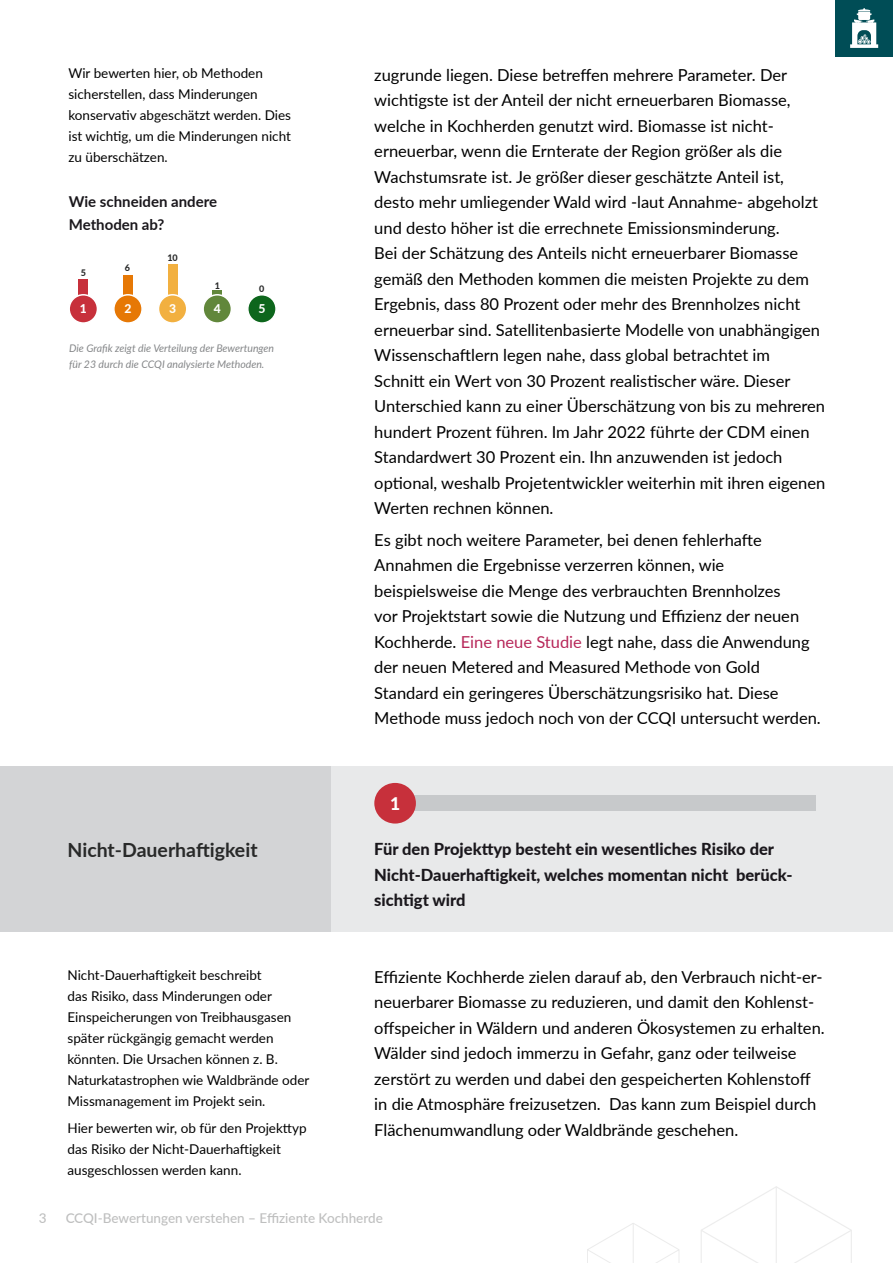
<style>
.page{position:relative;width:893px;height:1263px;background:#fff}
.page>*{position:absolute;margin:0;border:0;box-sizing:border-box;transform-origin:0 0}
.t1{font:700 19.5px "Lato";color:#282929}
.t2{font:800 17.4px "Lato";color:#fff}
.t3{font:16.5px/25.5px "Lato";color:#000}
.t4{font:800 16.5px/25.5px "Lato";color:#1a171c}
.t5{font:700 15px/22.5px "Lato";color:#1a171c}
.t6{font:13.5px/21px "Lato";color:#000}
.t7{font:500 13.5px "Lato";color:#9a9b9b}
.t8{font:800 12.15px "Lato";color:#fff}
.t9{font:italic 10.5px/16.5px "Lato";color:#848688}
.t10{font:800 9px "Lato";color:#282929}
.s1{color:#b72759}
</style>
<div class="page">
<svg style="left:701px;top:1186px;width:150px;height:77px"></svg>
<svg style="left:587px;top:1223px;width:92px;height:40px"></svg>
<div style="left:0;top:767px;width:893px;height:165px;background:#e8e9ea"></div>
<div style="left:0;top:767px;width:331px;height:165px;background:#d3d4d6"></div>
<div style="left:835px;top:0;width:58px;height:56px;background:#004d56"></div>
<div style="left:79px;top:279px;width:9px;height:18px;background:#c7303b"></div>
<div style="left:69px;top:295px;width:28px;height:28px;background:#c7303b;border-radius:50%"></div>
<div style="left:68px;top:294px;width:30px;height:30px;border:2px solid #fff;border-radius:50%"></div>
<div style="left:248px;top:295px;width:28px;height:28px;background:#0d661c;border-radius:50%"></div>
<div style="left:247px;top:294px;width:30px;height:30px;border:2px solid #fff;border-radius:50%"></div>
<div style="left:123px;top:275px;width:9px;height:22px;background:#e67805"></div>
<div style="left:168px;top:264px;width:9px;height:33px;background:#f2b040"></div>
<div style="left:213px;top:291px;width:9px;height:6px;background:#61873b"></div>
<div style="left:158px;top:295px;width:29px;height:28px;background:#f2b040;border-radius:50%"></div>
<div style="left:158px;top:294px;width:29px;height:30px;border:2px solid #fff;border-radius:50%"></div>
<div style="left:114px;top:295px;width:28px;height:28px;background:#e67805;border-radius:50%"></div>
<div style="left:113px;top:294px;width:30px;height:30px;border:2px solid #fff;border-radius:50%"></div>
<div style="left:203px;top:295px;width:28px;height:28px;background:#61873b;border-radius:50%"></div>
<div style="left:202px;top:294px;width:30px;height:30px;border:2px solid #fff;border-radius:50%"></div>
<div style="left:386px;top:796px;width:430px;height:15px;background:#c7c9cb"></div>
<div style="left:374px;top:783px;width:42px;height:40px;background:#c7303b;border-radius:50%"></div>
<svg style="left:850px;top:8px;width:28px;height:40px"></svg>
<p class="t6" style="left:68px;top:62px;width:224px">Wir bewerten hier, ob Methoden sicherstellen, dass Minderungen konservativ abgeschätzt werden. Dies ist wichtig, um die Minderungen nicht zu überschätzen.</p>
<p class="t5" style="left:69px;top:190px;width:150px">Wie schneiden andere<br>Methoden ab?</p>
<p class="t10" style="left:81px;top:266px;width:7px">5</p>
<p class="t10" style="left:125px;top:261px;width:7px">6</p>
<p class="t10" style="left:167px;top:251px;width:12px">10</p>
<p class="t10" style="left:215px;top:279px;width:7px">1</p>
<p class="t10" style="left:259px;top:282px;width:7px">0</p>
<p class="t8" style="left:80px;top:300px;width:9px">1</p>
<p class="t8" style="left:169px;top:300px;width:9px">3</p>
<p class="t8" style="left:258px;top:300px;width:9px">5</p>
<p class="t8" style="left:124px;top:300px;width:9px">2</p>
<p class="t8" style="left:214px;top:300px;width:9px">4</p>
<p class="t9" style="left:69px;top:339px;width:206px">Die Grafik zeigt die Verteilung der Bewertungen für 23 durch die CCQI analysierte Methoden.</p>
<p class="t3" style="left:374px;top:61px;width:453px">zugrunde liegen. Diese betreffen mehrere Parameter. Der wichtigste ist der Anteil der nicht erneuerbaren Biomasse, welche in Kochherden genutzt wird. Biomasse ist nicht&shy;erneuerbar, wenn die Ernterate der Region größer als die Wachstumsrate ist. Je größer dieser geschätzte Anteil ist, desto mehr umliegender Wald wird -laut Annahme- abgeholzt und desto höher ist die errechnete Emissionsminderung.<br>Bei der Schätzung des Anteils nicht erneuerbarer Biomasse gemäß den Methoden kommen die meisten Projekte zu dem Ergebnis, dass 80 Prozent oder mehr des Brennholzes nicht erneuerbar sind. Satellitenbasierte Modelle von unabhängigen Wissenschaftlern legen nahe, dass global betrachtet im<br>Schnitt ein Wert von 30 Prozent realistischer wäre. Dieser Unterschied kann zu einer Überschätzung von bis zu mehreren hundert Prozent führen. Im Jahr 2022 führte der CDM einen Standardwert 30 Prozent ein. Ihn anzuwenden ist jedoch optional, weshalb Projetentwickler weiterhin mit ihren eigenen Werten rechnen können.</p>
<p class="t3" style="left:374px;top:526px;width:448px">Es gibt noch weitere Parameter, bei denen fehlerhafte Annahmen die Ergebnisse verzerren können, wie beispielsweise die Menge des verbrauchten Brennholzes<br>vor Projektstart sowie die Nutzung und Effizienz der neuen Kochherde. <span class="s1">Eine neue Studie</span> legt nahe, dass die Anwendung der neuen Metered and Measured Methode von Gold Standard ein geringeres Überschätzungsrisiko hat. Diese Methode muss jedoch noch von der CCQI untersucht werden.</p>
<p class="t2" style="left:390px;top:790px;width:12px">1</p>
<p class="t1" style="left:68px;top:836px;width:192px">Nicht-Dauerhaftigkeit</p>
<p class="t4" style="left:374px;top:836px;width:420px">Für den Projekttyp besteht ein wesentliches Risiko der<br>Nicht-Dauerhaftigkeit, welches momentan nicht berück&shy;sichtigt wird</p>
<p class="t6" style="left:68px;top:964px;width:243px">Nicht-Dauerhaftigkeit beschreibt<br>das Risiko, dass Minderungen oder Einspeicherungen von Treibhausgasen später rückgängig gemacht werden könnten. Die Ursachen können z. B.<br>Naturkatastrophen wie Waldbrände oder Missmanagement im Projekt sein.</p>
<p class="t6" style="left:68px;top:1117px;width:241px">Hier bewerten wir, ob für den Projekttyp das Risiko der Nicht-Dauerhaftigkeit ausgeschlossen werden kann.</p>
<p class="t3" style="left:374px;top:963px;width:452px">Effiziente Kochherde zielen darauf ab, den Verbrauch nicht-er&shy;neuerbarer Biomasse zu reduzieren, und damit den Kohlenst&shy;offspeicher in Wäldern und anderen Ökosystemen zu erhalten.<br>Wälder sind jedoch immerzu in Gefahr, ganz oder teilweise zerstört zu werden und dabei den gespeicherten Kohlenstoff in die Atmosphäre freizusetzen. Das kann zum Beispiel durch Flächenumwandlung oder Waldbrände geschehen.</p>
<p class="t7" style="left:38px;top:1208px;width:9px">3</p>
<p class="t7" style="left:65px;top:1208px;width:319px">CCQI-Bewertungen verstehen – Effiziente Kochherde</p>
</div>
